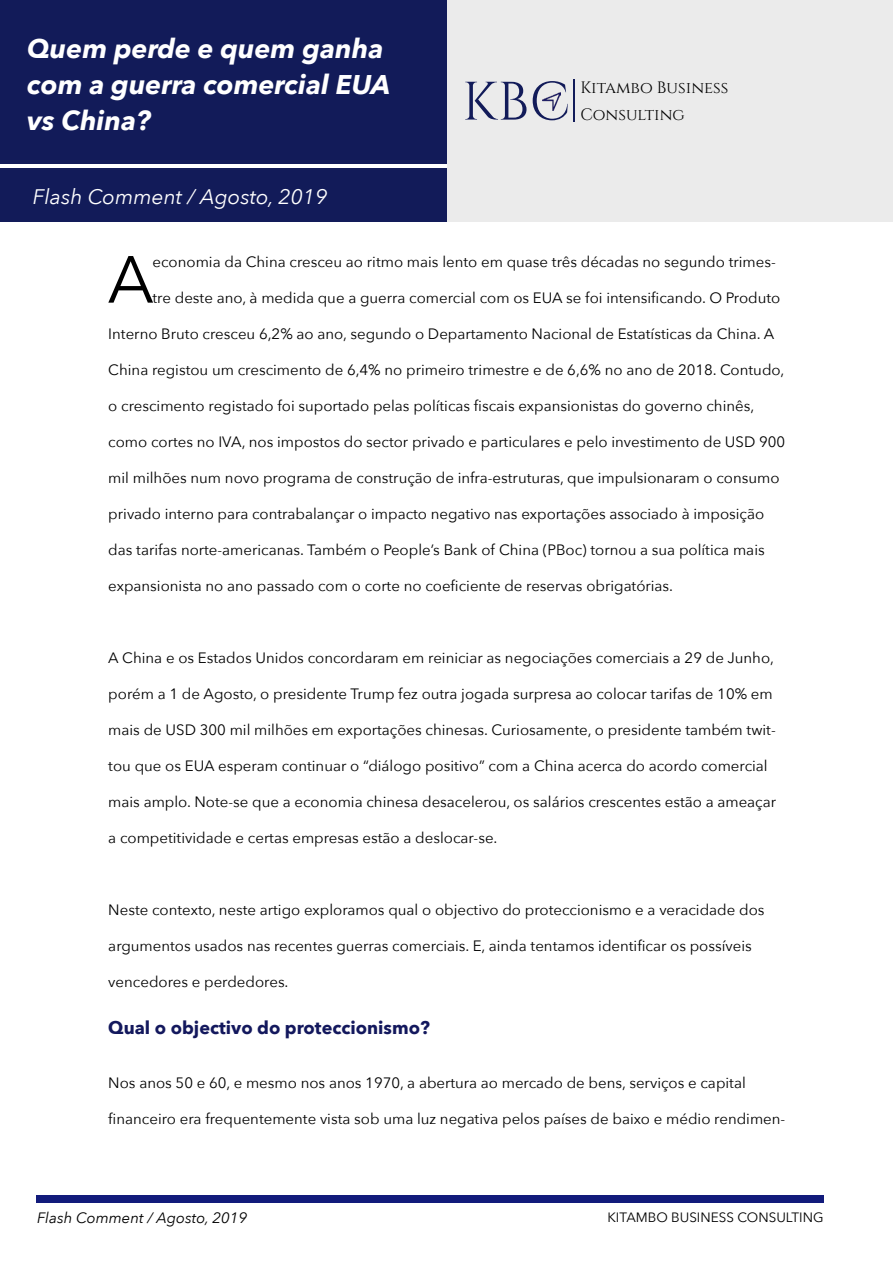
<style>
.page{position:relative;width:893px;height:1263px;background:#fff}
.page>*{position:absolute;margin:0;border:0;box-sizing:border-box;transform-origin:0 0}
.t1{font:65.85px "Avenir Next";color:#000}
.t2{font:54px "Cinzel";color:#121b59}
.t3{font:italic 700 27px/36px "Avenir Next";color:#fff}
.t4{font:italic 21px "Avenir Next";color:#fff}
.t5{font:700 18px "Avenir Next";color:#13185d}
.t6{font:16.5px/27px "Cinzel";color:#000}
.t7{font:15px "Avenir Next";color:#000}
.t8{font:italic 15px "Avenir Next";color:#000}
.t9{font:13.5px "Avenir Next";color:#000}
</style>
<div class="page">
<div style="left:0;top:0;width:893px;height:222px;background:#ebebeb"></div>
<div style="left:0;top:0;width:446px;height:222px;background:#121b59"></div>
<hr style="left:574px;top:79px;width:1px;height:43px;background:#121b59">
<img style="left:543px;top:93px;width:17px;height:17px">
<hr style="left:0;top:165px;width:447px;height:3px;background:#fff">
<div style="left:36px;top:1195px;width:788px;height:8px;background:#121b7b"></div>
<h3 class="t3" style="left:27px;top:30px;width:365px">Quem perde e quem ganha com a guerra comercial EUA vs China?</h3>
<h3 class="t4" style="left:33px;top:179px;width:296px">Flash Comment / Agosto, 2019</h3>
<h2 class="t2" style="left:462px;top:70px;width:110px">KBC</h2>
<p class="t6" style="left:580px;top:74px;width:150px">Kitambo Business<br>Consulting</p>
<h1 class="t1" style="left:108px;top:224px;width:48px">A</h1>
<p class="t7" style="left:153px;top:249px;width:625px">economia da China cresceu ao ritmo mais lento em quase três décadas no segundo trimes-</p>
<p class="t7" style="left:153px;top:285px;width:629px">tre deste ano, à medida que a guerra comercial com os EUA se foi intensificando. O Produto</p>
<p class="t7" style="left:108px;top:321px;width:667px">Interno Bruto cresceu 6,2% ao ano, segundo o Departamento Nacional de Estatísticas da China. A</p>
<p class="t7" style="left:108px;top:357px;width:678px">China registou um crescimento de 6,4% no primeiro trimestre e de 6,6% no ano de 2018. Contudo,</p>
<p class="t7" style="left:108px;top:393px;width:647px">o crescimento registado foi suportado pelas políticas fiscais expansionistas do governo chinês,</p>
<p class="t7" style="left:108px;top:429px;width:678px">como cortes no IVA, nos impostos do sector privado e particulares e pelo investimento de USD 900</p>
<p class="t7" style="left:108px;top:465px;width:673px">mil milhões num novo programa de construção de infra-estruturas, que impulsionaram o consumo</p>
<p class="t7" style="left:108px;top:501px;width:657px">privado interno para contrabalançar o impacto negativo nas exportações associado à imposição</p>
<p class="t7" style="left:108px;top:537px;width:658px">das tarifas norte-americanas. Também o People’s Bank of China (PBoc) tornou a sua política mais</p>
<p class="t7" style="left:108px;top:573px;width:566px">expansionista no ano passado com o corte no coeficiente de reservas obrigatórias.</p>
<p class="t7" style="left:108px;top:645px;width:667px">A China e os Estados Unidos concordaram em reiniciar as negociações comerciais a 29 de Junho,</p>
<p class="t7" style="left:108px;top:681px;width:666px">porém a 1 de Agosto, o presidente Trump fez outra jogada surpresa ao colocar tarifas de 10% em</p>
<p class="t7" style="left:108px;top:717px;width:669px">mais de USD 300 mil milhões em exportações chinesas. Curiosamente, o presidente também twit-</p>
<p class="t7" style="left:108px;top:753px;width:661px">tou que os EUA esperam continuar o “diálogo positivo” com a China acerca do acordo comercial</p>
<p class="t7" style="left:108px;top:789px;width:669px">mais amplo. Note-se que a economia chinesa desacelerou, os salários crescentes estão a ameaçar</p>
<p class="t7" style="left:108px;top:825px;width:391px">a competitividade e certas empresas estão a deslocar-se.</p>
<p class="t7" style="left:108px;top:897px;width:658px">Neste contexto, neste artigo exploramos qual o objectivo do proteccionismo e a veracidade dos</p>
<p class="t7" style="left:108px;top:933px;width:645px">argumentos usados nas recentes guerras comerciais. E, ainda tentamos identificar os possíveis</p>
<p class="t7" style="left:108px;top:969px;width:182px">vencedores e perdedores.</p>
<p class="t5" style="left:108px;top:1012px;width:323px">Qual o objectivo do proteccionismo?</p>
<p class="t7" style="left:108px;top:1070px;width:639px">Nos anos 50 e 60, e mesmo nos anos 1970, a abertura ao mercado de bens, serviços e capital</p>
<p class="t7" style="left:108px;top:1106px;width:678px">financeiro era frequentemente vista sob uma luz negativa pelos países de baixo e médio rendimen-</p>
<p class="t8" style="left:37px;top:1205px;width:212px">Flash Comment / Agosto, 2019</p>
<p class="t9" style="left:607px;top:1206px;width:218px">KITAMBO BUSINESS CONSULTING</p>
</div>
